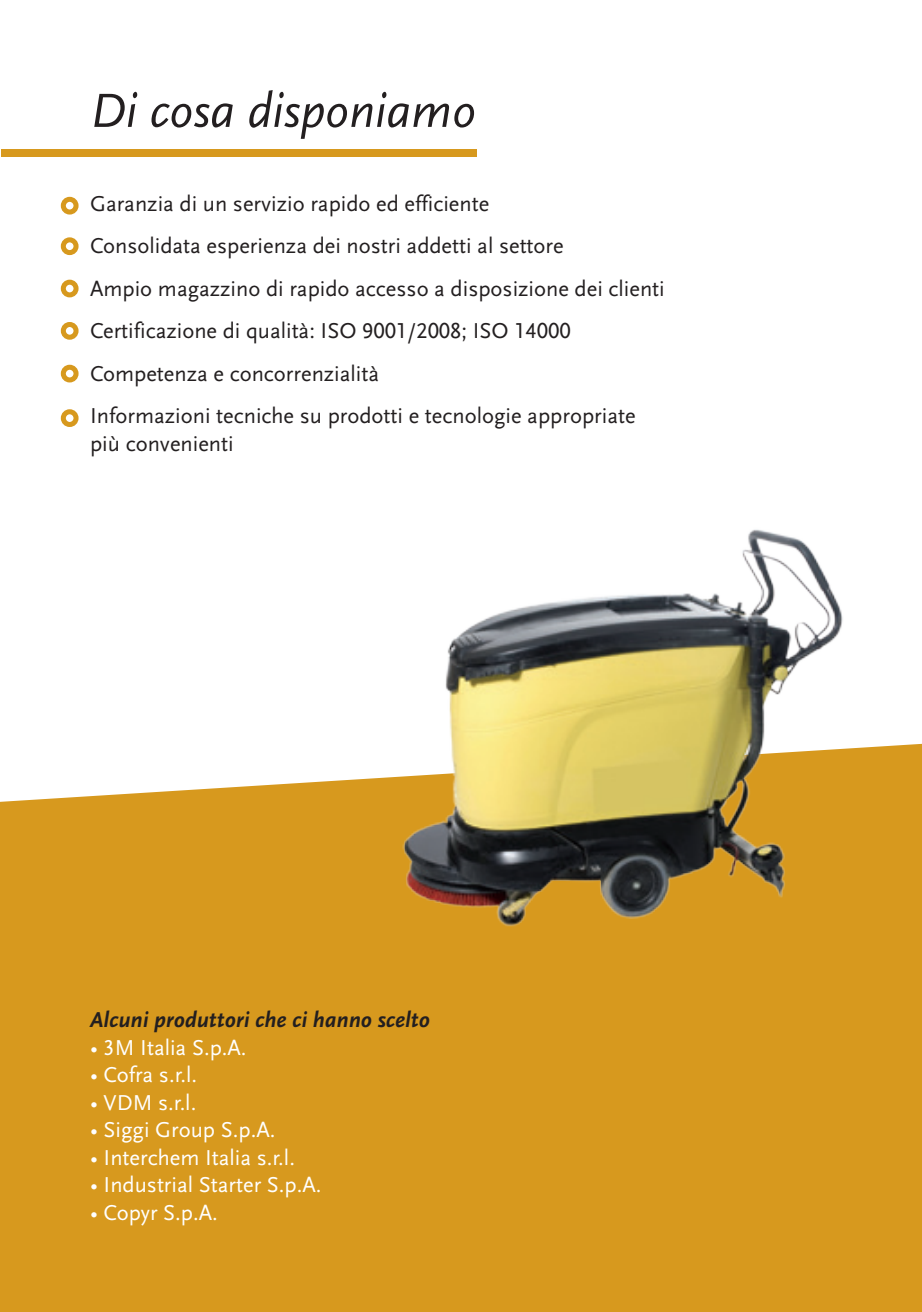
<style>
.page{position:relative;width:922px;height:1312px;background:#fff}
.page>*{position:absolute;margin:0;border:0;box-sizing:border-box;transform-origin:0 0}
.t1{font:50px "Scala Sans Regular LF Italic";color:#231f20}
.t2{font:22.5px/42.5px "Scala Sans Regular LF";color:#231f20}
.t3{font:22.5px "Scala Sans Regular LF";color:#fff}
.t4{font:22.5px "Scala Sans Bold LF Italic";color:#231f20}
</style>
<div class="page">
<div style="left:0;top:743px;width:921px;height:568px;background:#d7991e"></div>
<div style="left:1px;top:149px;width:475px;height:7px;background:#d7991e"></div>
<div style="left:61px;top:197px;width:17px;height:17px;border:5px solid #d7991e;border-radius:50%"></div>
<div style="left:61px;top:237px;width:17px;height:18px;border:5px solid #d7991e;border-radius:50%"></div>
<div style="left:61px;top:279px;width:17px;height:18px;border:5px solid #d7991e;border-radius:50%"></div>
<div style="left:61px;top:322px;width:17px;height:17px;border:5px solid #d7991e;border-radius:50%"></div>
<div style="left:61px;top:364px;width:17px;height:18px;border:5px solid #d7991e;border-radius:50%"></div>
<div style="left:61px;top:409px;width:17px;height:18px;border:5px solid #d7991e;border-radius:50%"></div>
<img style="left:356px;top:529px;width:523px;height:403px">
<h1 class="t1" style="left:90px;top:83px;width:387px">Di cosa disponiamo</h1>
<p class="t2" style="left:90px;top:182px;width:576px">Garanzia di un servizio rapido ed efficiente<br>Consolidata esperienza dei nostri addetti al settore<br>Ampio magazzino di rapido accesso a disposizione dei clienti Certificazione di qualità: ISO 9001/2008; ISO 14000<br>Competenza e concorrenzialità<br>Informazioni tecniche su prodotti e tecnologie appropriate</p>
<p class="t2" style="left:90px;top:422px;width:145px">più convenienti</p>
<p class="t4" style="left:90px;top:1007px;width:341px">Alcuni produttori che ci hanno scelto</p>
<p class="t3" style="left:90px;top:1034px;width:158px">• 3M Italia S.p.A.</p>
<p class="t3" style="left:90px;top:1062px;width:109px">• Cofra s.r.l.</p>
<p class="t3" style="left:90px;top:1089px;width:108px">• VDM s.r.l.</p>
<p class="t3" style="left:90px;top:1117px;width:187px">• Siggi Group S.p.A.</p>
<p class="t3" style="left:90px;top:1144px;width:206px">• Interchem Italia s.r.l.</p>
<p class="t3" style="left:90px;top:1172px;width:233px">• Industrial Starter S.p.A.</p>
<p class="t3" style="left:90px;top:1199px;width:129px">• Copyr S.p.A.</p>
</div>
